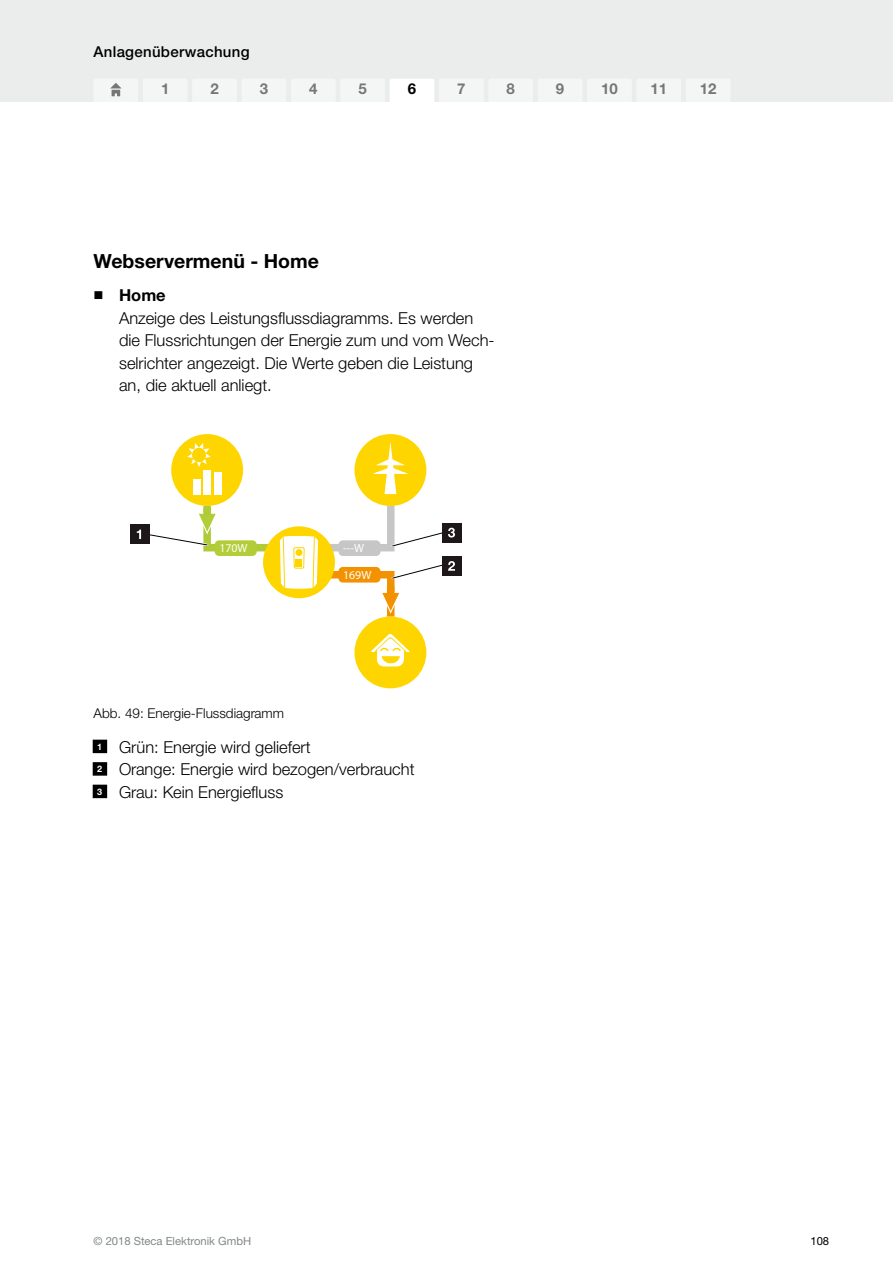
<style>
.page{position:relative;width:893px;height:1263px;background:#fff}
.page>*{position:absolute;margin:0;border:0;box-sizing:border-box;transform-origin:0 0}
.t1{font:700 19.5px "Helvetica Neue LTW1 G";color:#000}
.t2{font:300 16.5px/22.5px "Helvetica Neue LTW1 G";color:#000}
.t3{font:500 15px "Helvetica Neue LTW1 G";letter-spacing:.02em;color:#000}
.t4{font:700 15px "Helvetica Neue LTW1 G";color:#000}
.t5{font:300 13.5px "Helvetica Neue LTW1 G";color:#000}
.t6{font:11.85px "Source Code Variable Roman 400";color:#fff}
.t7{font:11.25px "Helvetica Neue LTW1 G";color:#828787}
.t8{font:11.25px "Helvetica Neue LTW1 G";color:#000}
.s1{font-family:"KOSTSYMB";font-weight:400;font-size:13.5px}
.s2{font-weight:700}
</style>
<div class="page">
<div style="left:0;top:0;width:893px;height:102px;background:#ebeded"></div>
<div style="left:94px;top:79px;width:44px;height:36px;background:#f4f5f5;border-radius:2px"></div>
<svg style="left:110px;top:83px;width:11px;height:13px"></svg>
<div style="left:192px;top:79px;width:45px;height:36px;background:#f4f5f5;border-radius:2px"></div>
<div style="left:242px;top:79px;width:44px;height:36px;background:#f4f5f5;border-radius:2px"></div>
<div style="left:291px;top:79px;width:45px;height:36px;background:#f4f5f5;border-radius:2px"></div>
<div style="left:340px;top:79px;width:45px;height:36px;background:#f4f5f5;border-radius:2px"></div>
<div style="left:390px;top:79px;width:44px;height:36px;background:#fff;border-radius:2px"></div>
<div style="left:439px;top:79px;width:45px;height:36px;background:#f4f5f5;border-radius:2px"></div>
<div style="left:488px;top:79px;width:45px;height:36px;background:#f4f5f5;border-radius:2px"></div>
<div style="left:538px;top:79px;width:44px;height:36px;background:#f4f5f5;border-radius:2px"></div>
<div style="left:587px;top:79px;width:45px;height:36px;background:#f4f5f5;border-radius:2px"></div>
<div style="left:636px;top:79px;width:45px;height:36px;background:#f4f5f5;border-radius:2px"></div>
<div style="left:686px;top:79px;width:44px;height:36px;background:#f4f5f5;border-radius:2px"></div>
<div style="left:143px;top:79px;width:45px;height:36px;background:#f4f5f5;border-radius:2px"></div>
<div style="left:93px;top:740px;width:14px;height:13px;background:#000"></div>
<div style="left:93px;top:762px;width:14px;height:14px;background:#000"></div>
<div style="left:93px;top:785px;width:14px;height:13px;background:#000"></div>
<div style="left:354px;top:616px;width:72px;height:72px;background:#ffd500;border-radius:50%"></div>
<svg style="left:371px;top:634px;width:39px;height:33px"></svg>
<div style="left:130px;top:525px;width:19px;height:19px;background:#1d1719"></div>
<div style="left:442px;top:557px;width:19px;height:19px;background:#1d1719"></div>
<div style="left:442px;top:523px;width:19px;height:19px;background:#1d1719"></div>
<svg style="left:137px;top:436px;width:318px;height:188px"></svg>
<p class="t3" style="left:94px;top:43px;width:158px">Anlagenüberwachung</p>
<p class="t4" style="left:161px;top:79px;width:10px">1</p>
<p class="t4" style="left:210px;top:79px;width:10px">2</p>
<p class="t4" style="left:260px;top:79px;width:10px">3</p>
<p class="t4" style="left:309px;top:79px;width:10px">4</p>
<p class="t4" style="left:358px;top:79px;width:10px">5</p>
<p class="t4" style="left:408px;top:79px;width:10px">6</p>
<p class="t4" style="left:457px;top:79px;width:10px">7</p>
<p class="t4" style="left:507px;top:79px;width:10px">8</p>
<p class="t4" style="left:556px;top:79px;width:10px">9</p>
<p class="t4" style="left:601px;top:79px;width:18px">10</p>
<p class="t4" style="left:650px;top:79px;width:18px">11</p>
<p class="t4" style="left:700px;top:79px;width:18px">12</p>
<h3 class="t1" style="left:94px;top:249px;width:227px">Webservermenü - Home</h3>
<p class="t2" style="left:119px;top:284px;width:377px;text-indent:-26px"><span class="s1">n</span> <span class="s2">Home<br></span>Anzeige des Leistungsflussdiagramms. Es werden die Flussrichtungen der Energie zum und vom Wech&shy;selrichter angezeigt. Die Werte geben die Leistung an, die aktuell anliegt.</p>
<p class="t6" style="left:219px;top:541px;width:30px">170W</p>
<p class="t6" style="left:343px;top:541px;width:22px">---W</p>
<p class="t6" style="left:343px;top:567px;width:30px">169W</p>
<p class="t5" style="left:94px;top:705px;width:192px">Abb. 49: Energie-Flussdiagramm</p>
<p class="t2" style="left:97px;top:736px;width:215px"><sup>1</sup> Grün: Energie wird geliefert</p>
<p class="t2" style="left:97px;top:758px;width:319px"><sup>2</sup> Orange: Energie wird bezogen/verbraucht</p>
<p class="t2" style="left:97px;top:781px;width:188px"><sup>3</sup> Grau: Kein Energiefluss</p>
<p class="t7" style="left:94px;top:1234px;width:159px">© 2018 Steca Elektronik GmbH</p>
<p class="t8" style="left:810px;top:1234px;width:20px">108</p>
</div>
